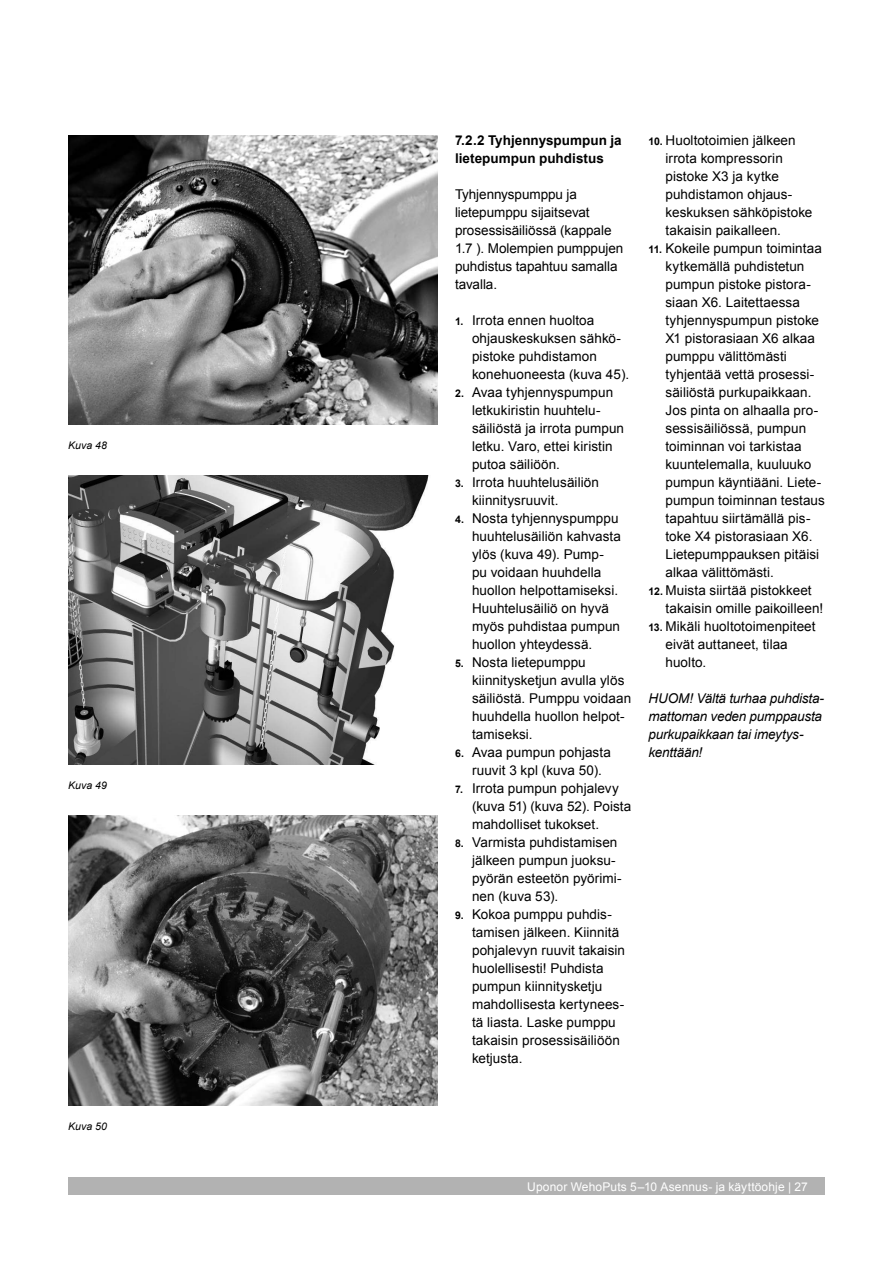
<style>
.page{position:relative;width:893px;height:1263px;background:#fff}
.page>*{position:absolute;margin:0;border:0;box-sizing:border-box;transform-origin:0 0}
.t1{font:13.5px/18px "Arial";letter-spacing:.005em;color:#000}
.t2{font:italic 13.5px/18px "Arial";letter-spacing:-.015em;color:#000}
.t3{font:700 13.5px/18px "Arial";color:#000}
.t4{font:12px "Arial";letter-spacing:.01em;color:#fff}
.t5{font:italic 10.5px "Arial";letter-spacing:.01em;color:#000}
.s1{font-weight:700;font-size:10.5px}
</style>
<div class="page">
<div style="left:68px;top:1178px;width:757px;height:17px;background:#b2b2b2"></div>
<img style="left:68px;top:135px;width:370px;height:290px">
<img style="left:68px;top:476px;width:361px;height:289px">
<img style="left:68px;top:816px;width:370px;height:289px">
<p class="t5" style="left:68px;top:439px;width:41px">Kuva 48</p>
<p class="t5" style="left:68px;top:779px;width:41px">Kuva 49</p>
<p class="t5" style="left:68px;top:1119px;width:41px">Kuva 50</p>
<p class="t3" style="left:455px;top:132px;width:168px">7.2.2 Tyhjennyspumpun ja lietepumpun puhdistus</p>
<p class="t1" style="left:455px;top:186px;width:170px">Tyhjennyspumppu ja lietepumppu sijaitsevat prosessisäiliössä (kappale<br>1.7 ). Molempien pumppujen puhdistus tapahtuu samalla tavalla.</p>
<p class="t1" style="left:472px;top:312px;width:159px;text-indent:-17px"><span class="s1">1.</span> Irrota ennen huoltoa ohjauskeskuksen sähkö&shy;pistoke puhdistamon konehuoneesta (kuva 45).</p>
<p class="t1" style="left:472px;top:384px;width:154px;text-indent:-17px"><span class="s1">2.</span> Avaa tyhjennyspumpun letkukiristin huuhtelu&shy;säiliöstä ja irrota pumpun letku. Varo, ettei kiristin putoa säiliöön.</p>
<p class="t1" style="left:472px;top:474px;width:128px;text-indent:-17px"><span class="s1">3.</span> Irrota huuhtelusäiliön kiinnitysruuvit.</p>
<p class="t1" style="left:472px;top:510px;width:150px;text-indent:-17px"><span class="s1">4.</span> Nosta tyhjennyspumppu huuhtelusäiliön kahvasta ylös (kuva 49). Pump&shy;pu voidaan huuhdella huollon helpottamiseksi.<br>Huuhtelusäiliö on hyvä myös puhdistaa pumpun huollon yhteydessä.</p>
<p class="t1" style="left:472px;top:654px;width:161px;text-indent:-17px"><span class="s1">5.</span> Nosta lietepumppu kiinnitysketjun avulla ylös säiliöstä. Pumppu voidaan huuhdella huollon helpot&shy;tamiseksi.</p>
<p class="t1" style="left:455px;top:744px;width:157px;text-align:center"><span class="s1">6.</span> Avaa pumpun pohjasta ruuvit 3 kpl (kuva 50).</p>
<p class="t1" style="left:472px;top:780px;width:161px;text-indent:-17px"><span class="s1">7.</span> Irrota pumpun pohjalevy (kuva 51) (kuva 52). Poista mahdolliset tukokset.</p>
<p class="t1" style="left:472px;top:834px;width:151px;text-indent:-17px"><span class="s1">8.</span> Varmista puhdistamisen jälkeen pumpun juoksu&shy;pyörän esteetön pyörimi&shy;nen (kuva 53).</p>
<p class="t1" style="left:472px;top:906px;width:155px;text-indent:-17px"><span class="s1">9.</span> Kokoa pumppu puhdis&shy;tamisen jälkeen. Kiinnitä pohjalevyn ruuvit takaisin huolellisesti! Puhdista pumpun kiinnitysketju mahdollisesta kertynees&shy;tä liasta. Laske pumppu takaisin prosessisäiliöön ketjusta.</p>
<p class="t1" style="left:665px;top:132px;width:148px;text-indent:-17px"><span class="s1">10.</span> Huoltotoimien jälkeen irrota kompressorin pistoke X3 ja kytke puhdistamon ohjaus&shy;keskuksen sähköpistoke takaisin paikalleen.</p>
<p class="t1" style="left:665px;top:240px;width:161px;text-indent:-17px"><span class="s1">11.</span> Kokeile pumpun toimintaa kytkemällä puhdistetun pumpun pistoke pistora&shy;siaan X6. Laitettaessa tyhjennyspumpun pistoke<br>X1 pistorasiaan X6 alkaa pumppu välittömästi tyhjentää vettä prosessi&shy;säiliöstä purkupaikkaan.<br>Jos pinta on alhaalla pro&shy;sessisäiliössä, pumpun toiminnan voi tarkistaa kuuntelemalla, kuuluuko pumpun käyntiääni. Liete&shy;pumpun toiminnan testaus tapahtuu siirtämällä pis&shy;toke X4 pistorasiaan X6.<br>Lietepumppauksen pitäisi alkaa välittömästi.</p>
<p class="t1" style="left:665px;top:582px;width:159px;text-indent:-17px"><span class="s1">12.</span> Muista siirtää pistokkeet takaisin omille paikoilleen!</p>
<p class="t1" style="left:665px;top:618px;width:152px;text-indent:-17px"><span class="s1">13.</span> Mikäli huoltotoimenpiteet eivät auttaneet, tilaa huolto.</p>
<p class="t2" style="left:648px;top:690px;width:177px">HUOM! Vältä turhaa puhdista&shy;mattoman veden pumppausta purkupaikkaan tai imeytys&shy;kenttään!</p>
<p class="t4" style="left:527px;top:1179px;width:282px">Uponor WehoPuts 5–10 Asennus- ja käyttöohje | 27</p>
</div>
